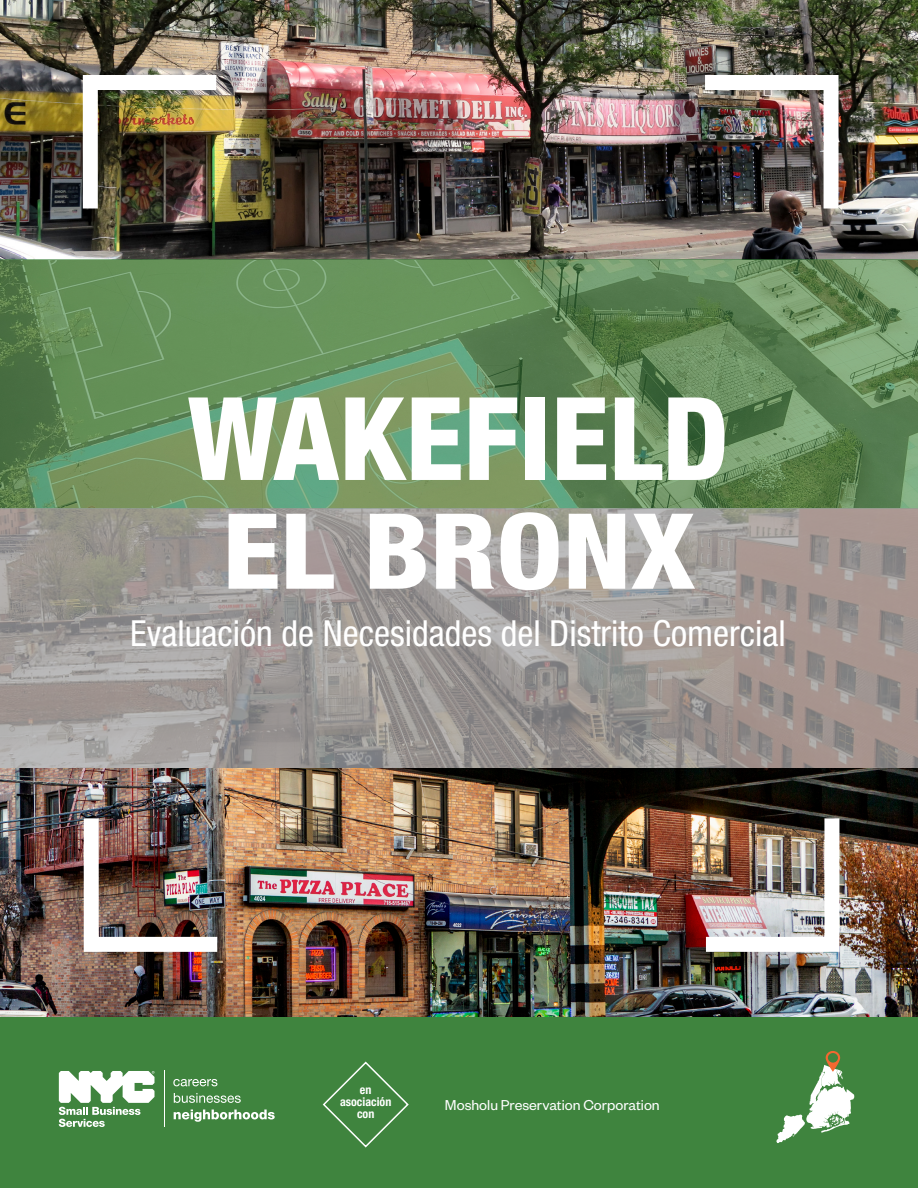
<style>
.page{position:relative;width:918px;height:1188px;background:#fff}
.page>*{position:absolute;margin:0;border:0;box-sizing:border-box;transform-origin:0 0}
.t1{font:800 condensed 115.5px "Helvetica Neue LT Std";color:#fff}
.t2{font:800 condensed 105px "Helvetica Neue LT Std";color:#fff;scale:1.1 1}
.t3{font:condensed 36px "Helvetica Neue LT Std";color:#fff}
.t4{font:15.75px "Founders Grotesk";color:#fff}
.t5{font:700 condensed 12px/12px "Helvetica Neue LT Std";color:#fff;text-align:center}
</style>
<div class="page">
<img style="left:0;top:0;width:918px;height:1018px">
<div style="left:0;top:1018px;width:918px;height:170px;background:#3f843e"></div>
<svg style="left:776px;top:1051px;width:78px;height:92px"></svg>
<svg style="left:0;top:259px;width:918px;height:249px;background:#678e5c"></svg>
<svg style="left:59px;top:1071px;width:96px;height:56px"></svg>
<hr style="left:164px;top:1071px;width:1px;height:56px;background:#fff">
<svg style="left:173px;top:1079px;width:44px;height:7px"></svg>
<svg style="left:174px;top:1093px;width:67px;height:10px"></svg>
<svg style="left:174px;top:1110px;width:101px;height:12px"></svg>
<svg style="left:322px;top:1061px;width:87px;height:87px"></svg>
<svg style="left:0;top:508px;width:918px;height:260px;background:#9e9895"></svg>
<img style="left:75px;top:68px;width:156px;height:156px">
<img style="left:690px;top:68px;width:156px;height:156px">
<img style="left:76px;top:803px;width:156px;height:156px">
<img style="left:691px;top:803px;width:156px;height:156px">
<p class="t1" style="left:188px;top:367px;width:543px">WAKEFIELD</p>
<p class="t2" style="left:223px;top:486px;width:431px">EL BRONX</p>
<p class="t3" style="left:130px;top:612px;width:657px">Evaluación de Necesidades del Distrito Comercial</p>
<p class="t5" style="left:340px;top:1084px;width:53px">en asociación con</p>
<p class="t4" style="left:445px;top:1095px;width:216px">Mosholu Preservation Corporation</p>
</div>
